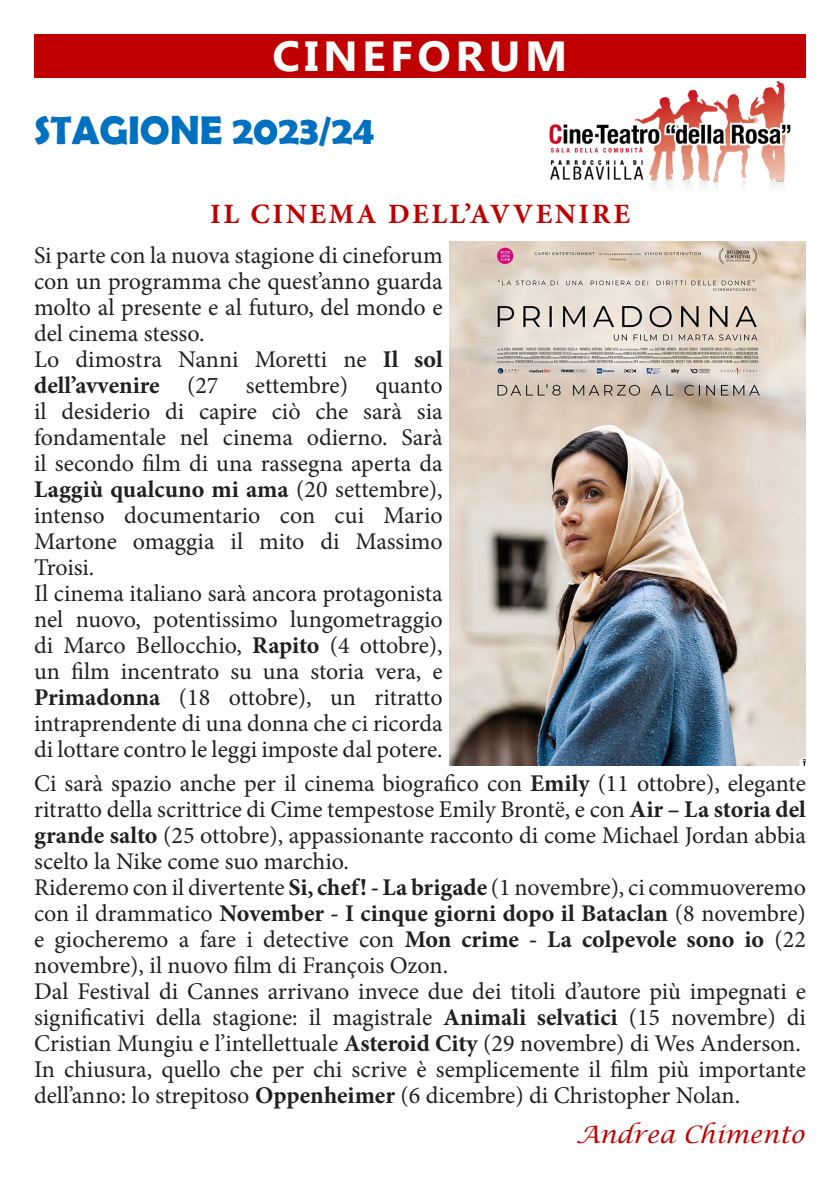
<style>
.page{position:relative;width:840px;height:1191px;background:#fff}
.page>*{position:absolute;margin:0;border:0;box-sizing:border-box;transform-origin:0 0}
.t1{font:700 42px "Myanmar Text";letter-spacing:.1em;color:#fff;scale:1.05 1}
.t2{font:700 40px "Berlin Sans FB Demi";color:#0070c0}
.t3{font:700 28px "Minion Pro";letter-spacing:.09em;color:#c00000}
.t4{font:24px/26px "Minion Pro";letter-spacing:-.005em;color:#231f20;text-align:justify}
.t5{font:italic 24px "Lucida Calligraphy";color:#c00000}
.s1{font-weight:700}
</style>
<div class="page">
<div style="left:34px;top:34px;width:771px;height:44px;background:#c00000"></div>
<img style="left:549px;top:81px;width:242px;height:105px">
<img style="left:449px;top:242px;width:356px;height:523px">
<p class="t1" style="left:272px;top:32px;width:282px">CINEFORUM</p>
<p class="t2" style="left:34px;top:107px;width:342px">STAGIONE 2023/24</p>
<p class="t3" style="left:210px;top:194px;width:421px">IL CINEMA DELL’AVVENIRE</p>
<p class="t4" style="left:34px;top:242px;width:410px">Si parte con la nuova stagione di cineforum con un programma che quest’anno guarda molto al presente e al futuro, del mondo e del cinema stesso.</p>
<p class="t4" style="left:34px;top:346px;width:410px">Lo dimostra Nanni Moretti ne <span class="s1">Il sol dell’avvenire</span> (27 settembre) quanto il desiderio di capire ciò che sarà sia fondamentale nel cinema odierno. Sarà il secondo film di una rassegna aperta da <span class="s1">Laggiù qualcuno mi ama</span> (20 settembre), intenso documentario con cui Mario Martone omaggia il mito di Massimo Troisi.</p>
<p class="t4" style="left:34px;top:580px;width:410px">Il cinema italiano sarà ancora protagonista nel nuovo, potentissimo lungometraggio di Marco Bellocchio, <span class="s1">Rapito</span> (4 ottobre), un film incentrato su una storia vera, e <span class="s1">Primadonna</span> (18 ottobre), un ritratto intraprendente di una donna che ci ricorda di lottare contro le leggi imposte dal potere.</p>
<p class="t4" style="left:34px;top:770px;width:773px">Ci sarà spazio anche per il cinema biografico con <span class="s1">Emily</span> (11 ottobre), elegante ritratto della scrittrice di Cime tempestose Emily Brontë, e con <span class="s1">Air – La storia del grande salto</span> (25 ottobre), appassionante racconto di come Michael Jordan abbia scelto la Nike come suo marchio.</p>
<p class="t4" style="left:34px;top:874px;width:773px">Rideremo con il divertente <span class="s1">Si, chef! - La brigade</span> (1 novembre), ci commuoveremo con il drammatico <span class="s1">November - I cinque giorni dopo il Bataclan</span> (8 novembre) e giocheremo a fare i detective con <span class="s1">Mon crime - La colpevole sono io</span> (22 novembre), il nuovo film di François Ozon.</p>
<p class="t4" style="left:34px;top:978px;width:773px">Dal Festival di Cannes arrivano invece due dei titoli d’autore più impegnati e significativi della stagione: il magistrale <span class="s1">Animali selvatici</span> (15 novembre) di Cristian Mungiu e l’intellettuale <span class="s1">Asteroid City</span> (29 novembre) di Wes Anderson.</p>
<p class="t4" style="left:34px;top:1056px;width:773px">In chiusura, quello che per chi scrive è semplicemente il film più importante dell’anno: lo strepitoso <span class="s1">Oppenheimer</span> (6 dicembre) di Christopher Nolan.</p>
<p class="t5" style="left:575px;top:1120px;width:232px">Andrea Chimento</p>
</div>
